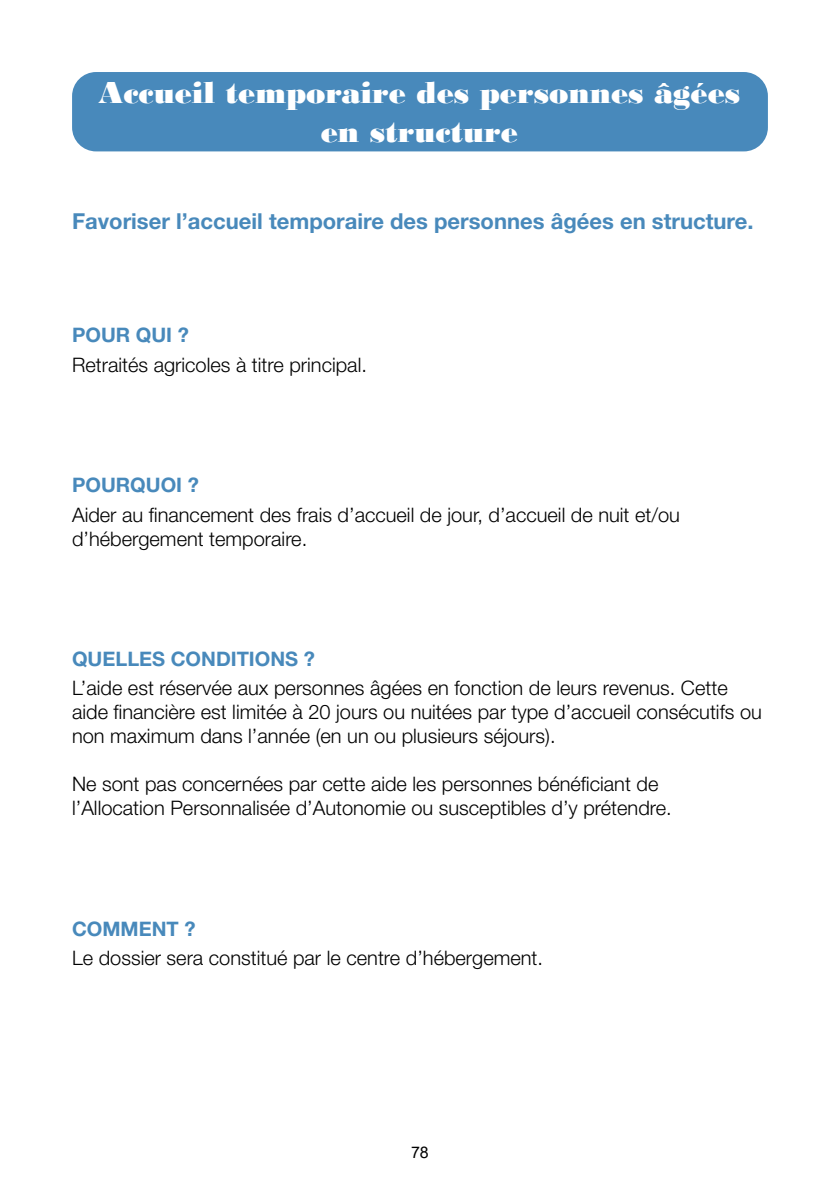
<style>
.page{position:relative;width:840px;height:1191px;background:#fff}
.page>*{position:absolute;margin:0;border:0;box-sizing:border-box;transform-origin:0 0}
.t1{font:32px/38.4px "Bodoni MT Black";color:#fff;text-align:center}
.t2{font:700 22px "Helvetica Neue LT Std";color:#4889bb}
.t3{font:300 20px/24px "Helvetica Neue LT Std";color:#000}
.t4{font:700 20px "Helvetica Neue LT Std";color:#4889bb}
.t5{font:16px "Arial";color:#000}
</style>
<div class="page">
<div style="left:72px;top:72px;width:695px;height:79px;background:#4889bb;border-radius:24px"></div>
<h1 class="t1" style="left:99px;top:73px;width:642px">Accueil temporaire des personnes âgées en structure</h1>
<p class="t2" style="left:72px;top:208px;width:682px">Favoriser l’accueil temporaire des personnes âgées en structure.</p>
<p class="t4" style="left:72px;top:323px;width:118px">POUR QUI ?</p>
<p class="t3" style="left:72px;top:352px;width:296px">Retraités agricoles à titre principal.</p>
<p class="t4" style="left:72px;top:472px;width:128px">POURQUOI ?</p>
<p class="t3" style="left:72px;top:502px;width:609px">Aider au financement des frais d’accueil de jour, d’accueil de nuit et/ou d’hébergement temporaire.</p>
<p class="t4" style="left:72px;top:646px;width:244px">QUELLES CONDITIONS ?</p>
<p class="t3" style="left:72px;top:676px;width:691px">L’aide est réservée aux personnes âgées en fonction de leurs revenus. Cette aide financière est limitée à 20 jours ou nuitées par type d’accueil consécutifs ou non maximum dans l’année (en un ou plusieurs séjours).</p>
<p class="t3" style="left:72px;top:772px;width:601px">Ne sont pas concernées par cette aide les personnes bénéficiant de l’Allocation Personnalisée d’Autonomie ou susceptibles d’y prétendre.</p>
<p class="t4" style="left:72px;top:916px;width:125px">COMMENT ?</p>
<p class="t3" style="left:72px;top:945px;width:472px">Le dossier sera constitué par le centre d’hébergement.</p>
<p class="t5" style="left:411px;top:1141px;width:19px">78</p>
</div>
